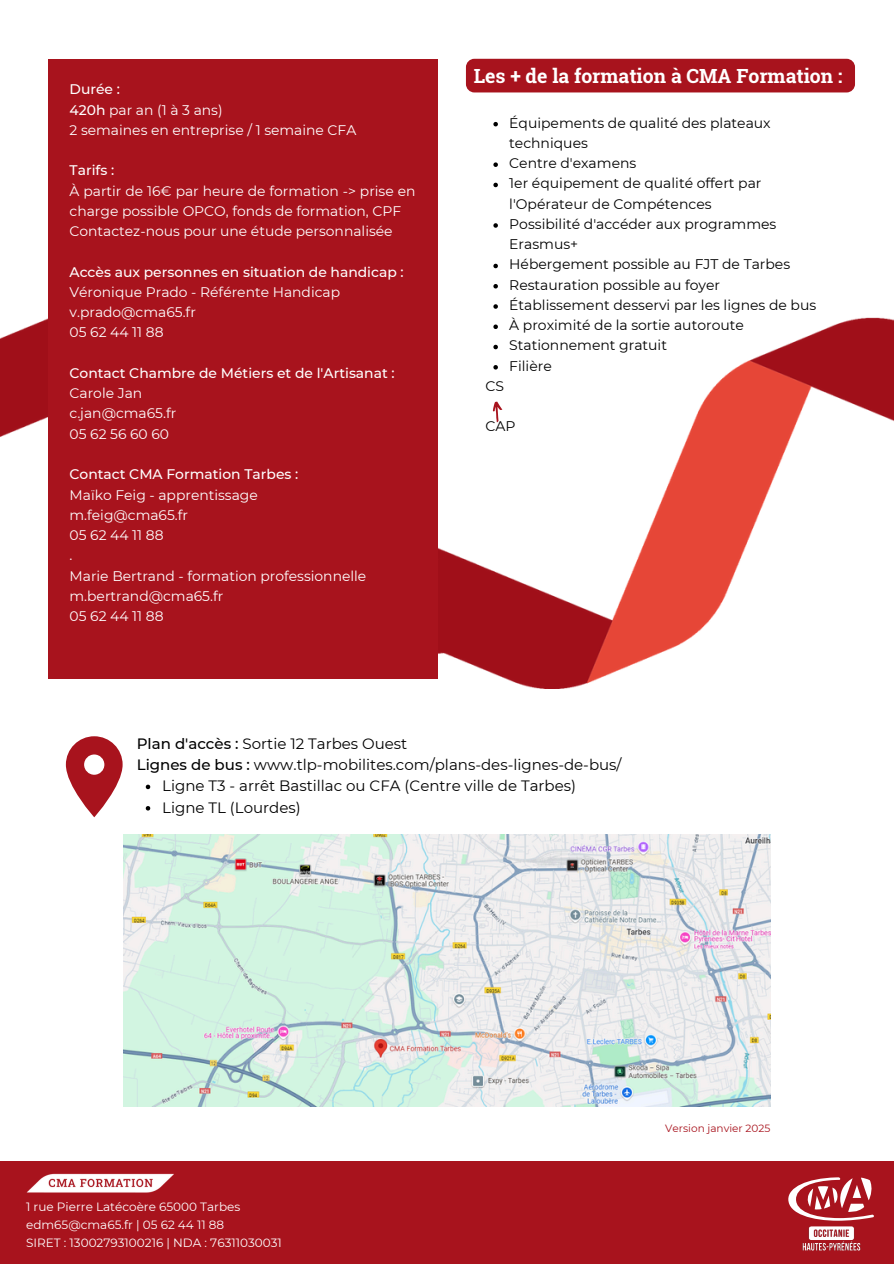
<style>
.page{position:relative;width:894px;height:1264px;background:#fff}
.page>*{position:absolute;margin:0;border:0;box-sizing:border-box;transform-origin:0 0}
.t1{font:700 19.5px "Roboto Slab";color:#fff}
.t2{font:15px/21.3px "Montserrat";color:#000}
.t3{font:13.95px/20.2px "Montserrat";color:#fff}
.t4{font:13.95px/20.2px "Montserrat";color:#000}
.t5{font:500 13.95px/20.2px "Montserrat";color:#fff}
.t6{font:12px/18px "Montserrat";color:#fff}
.t7{font:10.5px "Montserrat";color:#a8131d}
.s1{font-weight:500}
.s2{font-weight:400}
</style>
<div class="page">
<img style="left:415px;top:317px;width:478px;height:371px">
<img style="left:0;top:298px;width:446px;height:363px">
<div style="left:48px;top:59px;width:389px;height:619px;background:#a8131d"></div>
<div style="left:0;top:1161px;width:893px;height:102px;background:#a8131d"></div>
<svg style="left:66px;top:736px;width:56px;height:81px"></svg>
<svg style="left:146px;top:784px;width:4px;height:5px"></svg>
<svg style="left:146px;top:806px;width:4px;height:4px"></svg>
<svg style="left:493px;top:122px;width:5px;height:4px"></svg>
<svg style="left:493px;top:162px;width:5px;height:5px"></svg>
<svg style="left:493px;top:183px;width:5px;height:4px"></svg>
<svg style="left:493px;top:223px;width:5px;height:5px"></svg>
<svg style="left:493px;top:264px;width:5px;height:4px"></svg>
<svg style="left:493px;top:284px;width:5px;height:4px"></svg>
<svg style="left:493px;top:304px;width:5px;height:5px"></svg>
<svg style="left:493px;top:324px;width:5px;height:5px"></svg>
<svg style="left:493px;top:345px;width:5px;height:4px"></svg>
<svg style="left:493px;top:365px;width:5px;height:4px"></svg>
<div style="left:466px;top:59px;width:388px;height:33px;background:#a8131d;border-radius:8px"></div>
<svg style="left:492px;top:401px;width:10px;height:21px"></svg>
<img style="left:802px;top:1226px;width:59px;height:25px">
<svg style="left:788px;top:1177px;width:85px;height:43px"></svg>
<img style="left:26px;top:1173px;width:148px;height:20px">
<img style="left:123px;top:835px;width:647px;height:271px">
<h3 class="t3" style="left:70px;top:79px;width:288px"><span class="s1">Durée :<br>420h</span> par an (1 à 3 ans)<br>2 semaines en entreprise / 1 semaine CFA</h3>
<h3 class="t3" style="left:70px;top:160px;width:347px"><span class="s1">Tarifs :<br></span>À partir de 16€ par heure de formation -&gt; prise en charge possible OPCO, fonds de formation, CPF Contactez-nous pour une étude personnalisée</h3>
<h3 class="t3" style="left:70px;top:261px;width:335px"><span class="s1">Accès aux personnes en situation de handicap :<br></span>Véronique Prado - Référente Handicap v.prado@cma65.fr<br>05 62 44 11 88</h3>
<h3 class="t5" style="left:70px;top:363px;width:326px">Contact Chambre de Métiers et de l'Artisanat :<br><span class="s2">Carole Jan<br>c.jan@cma65.fr<br>05 62 56 60 60</span></h3>
<h3 class="t3" style="left:70px;top:464px;width:298px"><span class="s1">Contact CMA Formation Tarbes :<br></span>Maïko Feig - apprentissage m.feig@cma65.fr<br>05 62 44 11 88<br>.<br>Marie Bertrand - formation professionnelle m.bertrand@cma65.fr<br>05 62 44 11 88</h3>
<p class="t1" style="left:473px;top:62px;width:370px">Les + de la formation à CMA Formation :</p>
<p class="t4" style="left:509px;top:112px;width:263px">Équipements de qualité des plateaux techniques</p>
<p class="t4" style="left:509px;top:153px;width:129px">Centre d'examens</p>
<p class="t4" style="left:509px;top:173px;width:254px">1er équipement de qualité offert par l'Opérateur de Compétences</p>
<p class="t4" style="left:509px;top:214px;width:268px">Possibilité d'accéder aux programmes<br>Erasmus+</p>
<p class="t4" style="left:509px;top:254px;width:282px">Hébergement possible au FJT de Tarbes</p>
<p class="t4" style="left:509px;top:274px;width:212px">Restauration possible au foyer</p>
<p class="t4" style="left:509px;top:295px;width:308px">Établissement desservi par les lignes de bus</p>
<p class="t4" style="left:509px;top:315px;width:236px">À proximité de la sortie autoroute</p>
<h2 class="t4" style="left:509px;top:335px;width:159px">Stationnement gratuit</h2>
<h2 class="t4" style="left:509px;top:355px;width:44px">Filière</h2>
<p class="t4" style="left:485px;top:376px;width:20px">CS</p>
<p class="t4" style="left:485px;top:416px;width:32px">CAP</p>
<h1 class="t2" style="left:137px;top:732px;width:486px"><span class="s1">Plan d'accès :</span> Sortie 12 Tarbes Ouest<br><span class="s1">Lignes de bus :</span> www.tlp-mobilites.com/plans-des-lignes-de-bus/</h1>
<p class="t2" style="left:162px;top:775px;width:415px">Ligne T3 - arrêt Bastillac ou CFA (Centre ville de Tarbes)</p>
<p class="t2" style="left:162px;top:796px;width:140px">Ligne TL (Lourdes)</p>
<p class="t6" style="left:26px;top:1197px;width:257px">1 rue Pierre Latécoère 65000 Tarbes edm65@cma65.fr | 05 62 44 11 88<br>SIRET : 13002793100216 | NDA : 76311030031</p>
<h3 class="t7" style="left:665px;top:1122px;width:107px">Version janvier 2025</h3>
</div>
